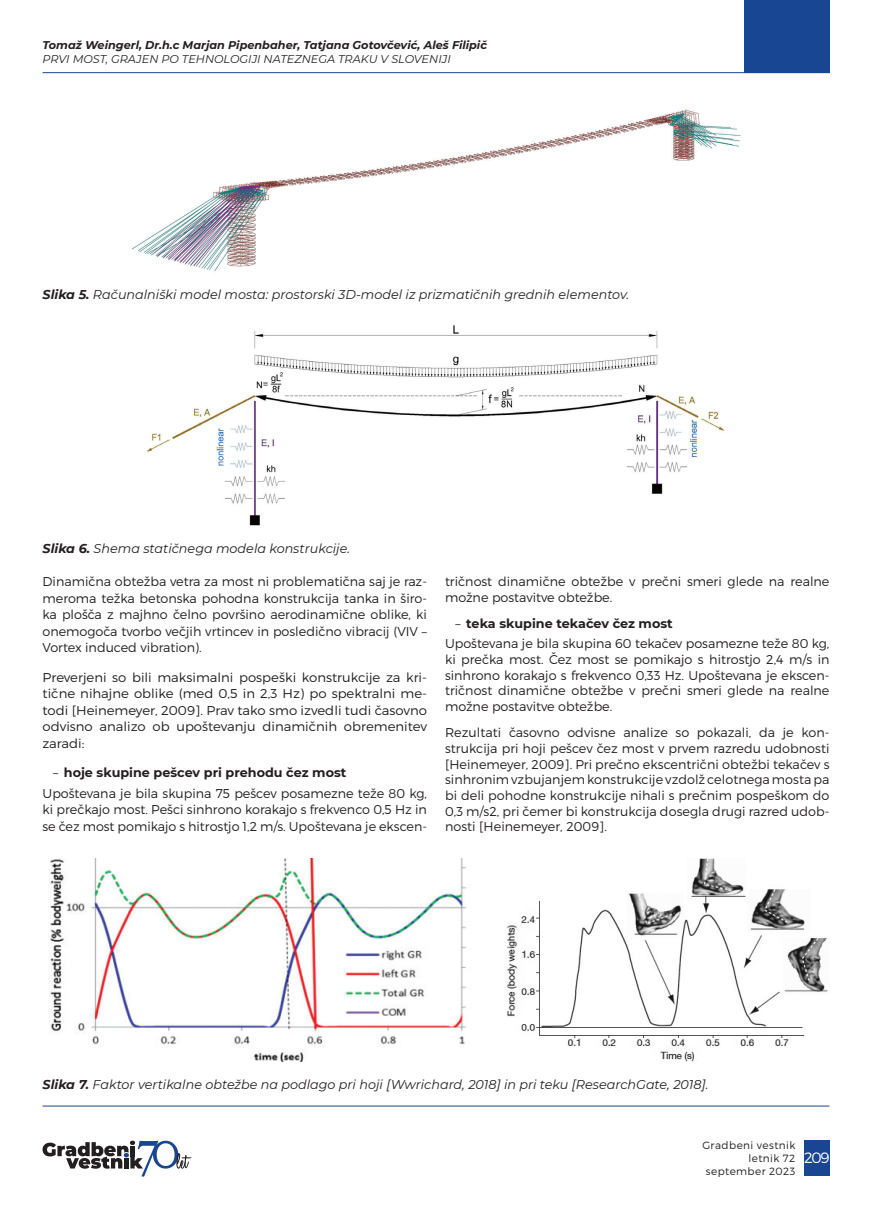
<style>
.page{position:relative;width:872px;height:1212px;background:#fff}
.page>*{position:absolute;margin:0;border:0;box-sizing:border-box;transform-origin:0 0}
.t1{font:300 15px "Montserrat";color:#fff}
.t2{font:300 12.75px/15.8px "Montserrat";color:#231f20}
.t3{font:italic 12.75px "Montserrat";color:#231f20}
.t4{font:300 12.75px/16.5px "Montserrat";color:#231f20;text-align:justify;scale:1.04 1}
.t5{font:italic 700 11.25px "Montserrat";color:#231f20}
.t6{font:italic 11.25px "Montserrat";color:#231f20}
.t7{font:300 10.5px/12.6px "Montserrat";letter-spacing:.035em;color:#231f20;text-align:right}
.s1{font-weight:700}
</style>
<div class="page">
<div style="left:804px;top:1140px;width:25px;height:36px;background:#194692"></div>
<svg style="left:43px;top:1140px;width:148px;height:36px"></svg>
<div style="left:744px;top:0;width:85px;height:72px;background:#194692"></div>
<hr style="left:43px;top:72px;width:786px;height:1px;background:#194692">
<hr style="left:43px;top:1106px;width:786px;height:1px;background:#194692">
<img style="left:50px;top:858px;width:417px;height:204px">
<img style="left:507px;top:858px;width:321px;height:204px">
<img style="left:132px;top:109px;width:609px;height:163px">
<img style="left:148px;top:325px;width:576px;height:201px">
<p class="t5" style="left:43px;top:37px;width:446px">Tomaž Weingerl, Dr.h.c Marjan Pipenbaher, Tatjana Gotovčević, Aleš Filipič</p>
<p class="t6" style="left:43px;top:51px;width:410px">PRVI MOST, GRAJEN PO TEHNOLOGIJI NATEZNEGA TRAKU V SLOVENIJI</p>
<p class="t3" style="left:43px;top:286px;width:588px"><span class="s1">Slika 5.</span> Računalniški model mosta: prostorski 3D-model iz prizmatičnih grednih elementov.</p>
<p class="t3" style="left:43px;top:539px;width:309px"><span class="s1">Slika 6.</span> Shema statičnega modela konstrukcije.</p>
<p class="t2" style="left:43px;top:573px;width:386px;line-height:16.5px;text-align:justify">Dinamična obtežba vetra za most ni problematična saj je raz&shy;meroma težka betonska pohodna konstrukcija tanka in širo&shy;ka plošča z majhno čelno površino aerodinamične oblike, ki onemogoča tvorbo večjih vrtincev in posledično vibracij (VIV – Vortex induced vibration).</p>
<p class="t4" style="left:43px;top:669px;width:371px">Preverjeni so bili maksimalni pospeški konstrukcije za kri&shy;tične nihajne oblike (med 0,5 in 2,3 Hz) po spektralni me&shy;todi [Heinemeyer, 2009]. Prav tako smo izvedli tudi časovno odvisno analizo ob upoštevanju dinamičnih obremenitev zaradi:</p>
<p class="t2" style="left:43px;top:762px;width:386px;line-height:20.7px;text-indent:11px">– <span class="s1">hoje skupine pešcev pri prehodu čez most<br></span>Upoštevana je bila skupina 75 pešcev posamezne teže 80 kg,</p>
<p class="t2" style="left:43px;top:801px;width:386px;line-height:16.5px">ki prečkajo most. Pešci sinhrono korakajo s frekvenco 0,5 Hz in se čez most pomikajo s hitrostjo 1,2 m/s. Upoštevana je ekscen-</p>
<p class="t2" style="left:445px;top:574px;width:386px">tričnost dinamične obtežbe v prečni smeri glede na realne možne postavitve obtežbe.</p>
<p class="t2" style="left:445px;top:614px;width:386px;line-height:20px;text-indent:11px">– <span class="s1">teka skupine tekačev čez most<br></span>Upoštevana je bila skupina 60 tekačev posamezne teže 80 kg,</p>
<p class="t2" style="left:445px;top:651px;width:386px;text-align:justify">ki prečka most. Čez most se pomikajo s hitrostjo 2,4 m/s in sinhrono korakajo s frekvenco 0,33 Hz. Upoštevana je ekscen&shy;tričnost dinamične obtežbe v prečni smeri glede na realne možne postavitve obtežbe.</p>
<p class="t2" style="left:445px;top:725px;width:386px;text-align:justify">Rezultati časovno odvisne analize so pokazali, da je kon&shy;strukcija pri hoji pešcev čez most v prvem razredu udobnosti [Heinemeyer, 2009]. Pri prečno ekscentrični obtežbi tekačev s sinhronim vzbujanjem konstrukcije vzdolž celotnega mosta pa bi deli pohodne konstrukcije nihali s prečnim pospeškom do 0,3 m/s2, pri čemer bi konstrukcija dosegla drugi razred udob&shy;nosti [Heinemeyer, 2009].</p>
<p class="t3" style="left:43px;top:1075px;width:667px"><span class="s1">Slika 7.</span> Faktor vertikalne obtežbe na podlago pri hoji [Wwrichard, 2018] in pri teku [ResearchGate, 2018].</p>
<p class="t7" style="left:702px;top:1139px;width:94px">Gradbeni vestnik letnik 72 september 2023</p>
<p class="t1" style="left:804px;top:1149px;width:27px">209</p>
</div>
